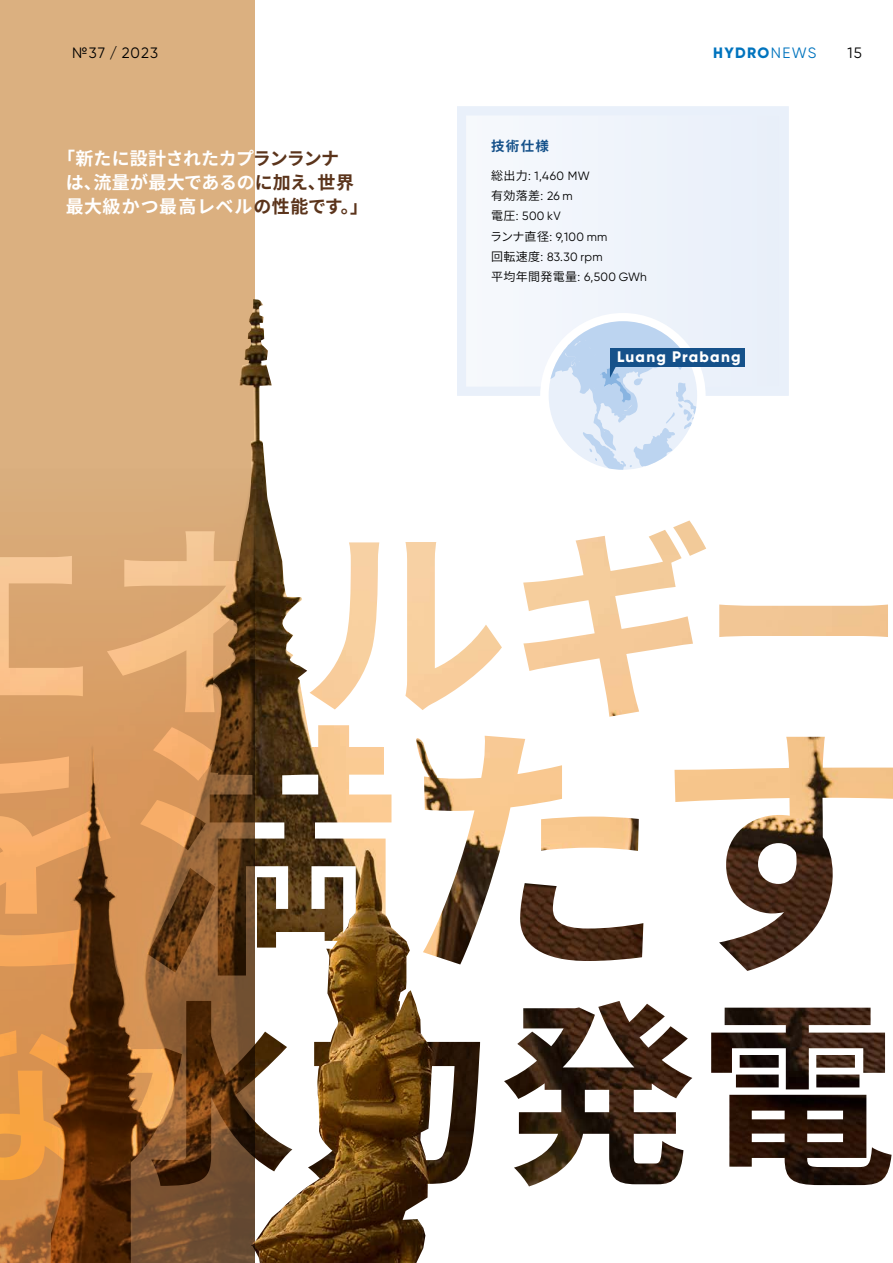
<style>
.page{position:relative;width:893px;height:1263px;background:#fff}
.page>*{position:absolute;margin:0;border:0;box-sizing:border-box;transform-origin:0 0}
.t1{font:700 18px/24px "Source Han Sans JP";letter-spacing:.005em;color:#fff}
.t2{font:800 15.3px "Gilroy";letter-spacing:.08em;color:#fff}
.t3{font:15px "Gilroy";letter-spacing:.07em;color:#000}
.t4{font:800 15px "Gilroy";letter-spacing:.09em;color:#0074be}
.t5{font:700 13.5px "Source Han Sans JP";color:#15518a}
.t6{font:12px/20.2px "Gilroy";letter-spacing:.03em;color:#000}
.t7{font:12px "Source Han Sans JP";color:#000}
.s1{font-weight:400}
.s2{color:#5b341b}
.s3{font-family:"Source Han Sans JP"}
.s4{font-family:"Gilroy"}
</style>
<div class="page">
<div style="left:0;top:0;width:255px;height:281px;background:#dbb080"></div>
<img style="left:255px;top:299px;width:577px;height:964px">
<img style="left:255px;top:520px;width:633px;height:455px">
<img style="left:0;top:281px;width:255px;height:982px">
<div style="left:462px;top:111px;width:322px;height:280px;background:#eff4fb"></div>
<div style="left:457px;top:106px;width:332px;height:290px;border:9px solid #e9f0fa"></div>
<div style="left:540px;top:313px;width:166px;height:165px;background:#fff;border-radius:50%"></div>
<svg style="left:549px;top:321px;width:148px;height:149px"></svg>
<div style="left:610px;top:349px;width:135px;height:18px;background:#15518a"></div>
<svg style="left:0;top:1213px;width:17px;height:26px"></svg>
<p class="t3" style="left:72px;top:44px;width:87px">№37 / 2023</p>
<p class="t4" style="left:713px;top:44px;width:105px">HYDRO<span class="s1">NEWS</span></p>
<p class="t3" style="left:847px;top:44px;width:16px">15</p>
<h1 class="t1" style="left:66px;top:147px;width:304px;text-indent:-9px">「新たに設計されたカプ<span class="s2">ランランナ<br></span>は、流量が最大であるの<span class="s2">に加え、世界</span>最大級かつ最高レベル<span class="s2">の性能です。」</span></h1>
<p class="t5" style="left:491px;top:139px;width:60px">技術仕様</p>
<p class="t6" style="left:491px;top:165px;width:100px"><span class="s3">総出力</span>: 1,460 MW</p>
<p class="t7" style="left:491px;top:189px;width:83px">有効落差<span class="s4">: 26 m</span></p>
<p class="t6" style="left:490px;top:206px;width:158px"><span class="s3">電圧</span>: 500 kV<br><span class="s3">ランナ直径</span>: 9,100 mm<br><span class="s3">回転速度</span>: 83.30 rpm<br><span class="s3">平均年間発電量</span>: 6,500 GWh</p>
<p class="t2" style="left:617px;top:347px;width:125px">Luang Prabang</p>
</div>
